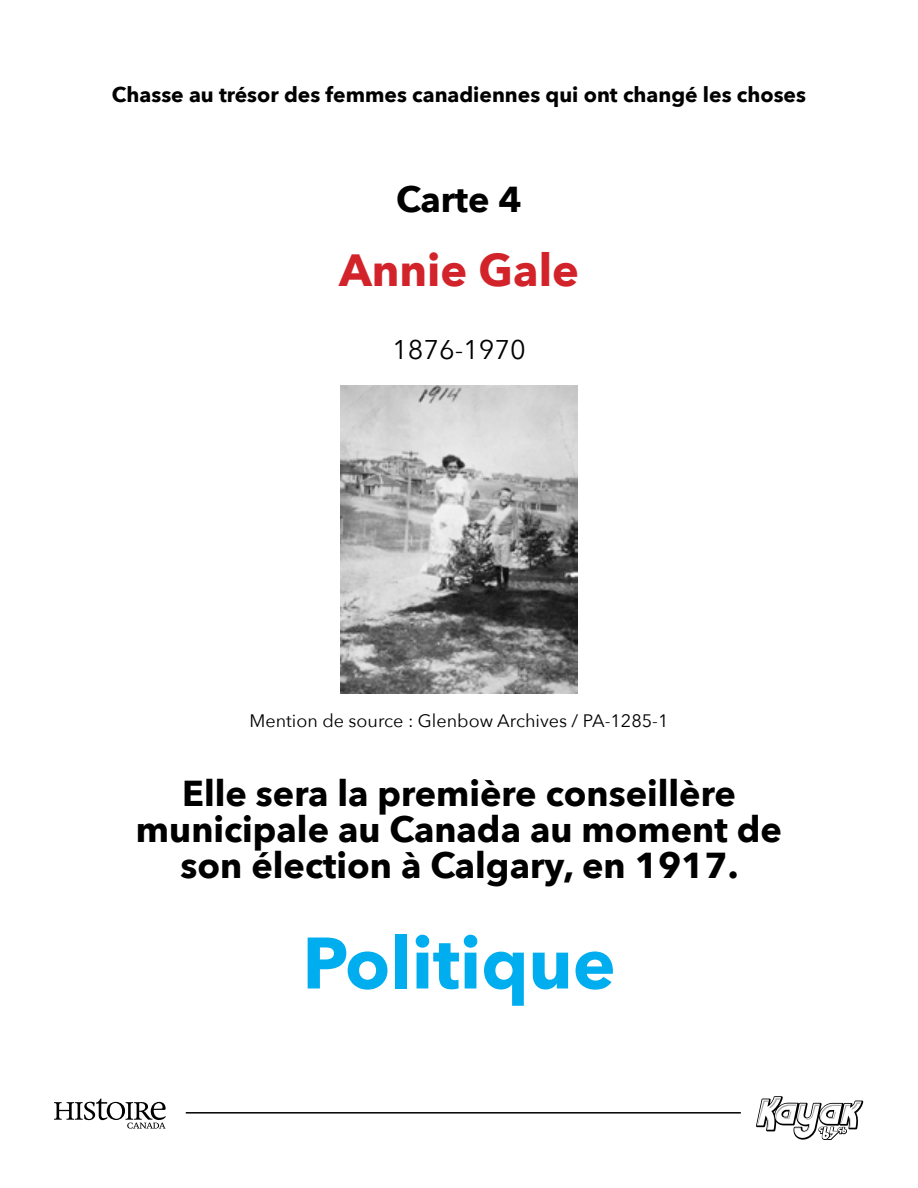
<style>
.page{position:relative;width:918px;height:1188px;background:#fff}
.page>*{position:absolute;margin:0;border:0;box-sizing:border-box;transform-origin:0 0}
.t1{font:700 72px "Avenir Next";color:#00aeef}
.t2{font:700 45px "Avenir Next";color:#d2232a}
.t3{font:700 36px/36px "Avenir Next";color:#000;text-align:center}
.t4{font:27px "Avenir Next";color:#000}
.t5{font:700 21px "Avenir Next";color:#000}
.t6{font:18px "Avenir Next";color:#000}
</style>
<div class="page">
<svg style="left:756px;top:1096px;width:107px;height:44px"></svg>
<hr style="left:186px;top:1112px;width:555px;height:2px;background:#000">
<svg style="left:54px;top:1099px;width:112px;height:30px"></svg>
<img style="left:341px;top:385px;width:236px;height:309px">
<p class="t5" style="left:112px;top:81px;width:696px">Chasse au trésor des femmes canadiennes qui ont changé les choses</p>
<p class="t3" style="left:396px;top:183px;width:127px">Carte 4</p>
<p class="t2" style="left:339px;top:241px;width:241px">Annie Gale</p>
<p class="t4" style="left:392px;top:332px;width:135px">1876-1970</p>
<p class="t6" style="left:250px;top:709px;width:420px">Mention de source : Glenbow Archives / PA-1285-1</p>
<p class="t3" style="left:136px;top:777px;width:647px">Elle sera la première conseillère municipale au Canada au moment de son élection à Calgary, en 1917.</p>
<h1 class="t1" style="left:302px;top:916px;width:315px">Politique</h1>
</div>
